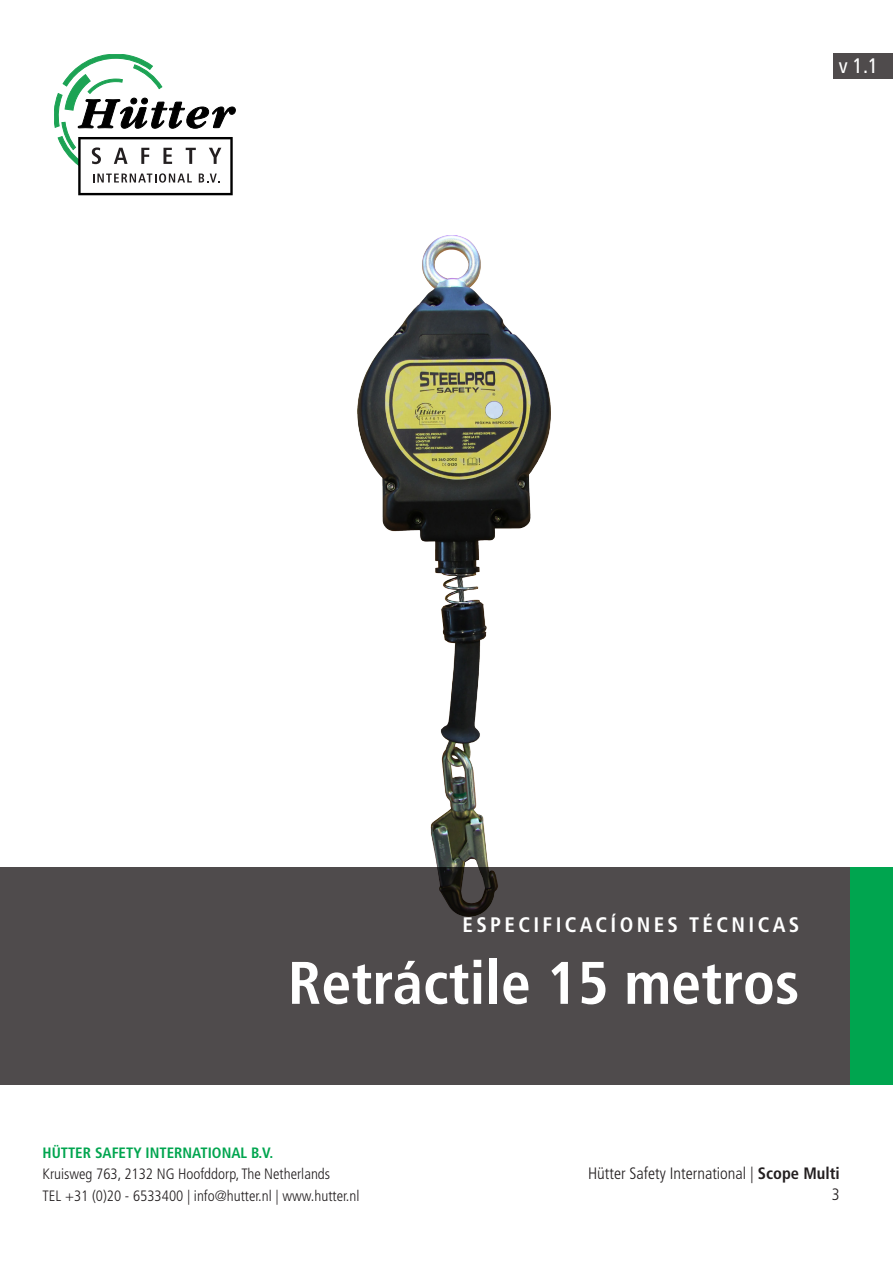
<style>
.page{position:relative;width:893px;height:1263px;background:#fff}
.page>*{position:absolute;margin:0;border:0;box-sizing:border-box;transform-origin:0 0}
.TITEL_-_GRIJZE_BALK{font:700 condensed 60px "Frutiger LT Std";color:#fff}
.t1{font:700 condensed 21px "Frutiger LT Std";letter-spacing:.16em;color:#fff}
.t2{font:condensed 21px "Frutiger LT Std";color:#fff}
.t3{font:300 condensed 16.5px/21.6px "Frutiger LT Std";color:#231f20;text-align:right}
.t4{font:300 condensed 15px/21.6px "Frutiger LT Std";color:#231f20}
.t5{font:700 condensed 15px "Frutiger LT Std";color:#00a54f}
.s1{font-weight:700}
</style>
<div class="page">
<svg style="left:54px;top:54px;width:182px;height:141px"></svg>
<img style="left:357px;top:236px;width:193px;height:631px">
<div style="left:833px;top:54px;width:60px;height:25px;background:#4f4b4c"></div>
<div style="left:0;top:867px;width:893px;height:218px;background:#4f4b4c"></div>
<div style="left:850px;top:867px;width:43px;height:218px;background:#00a54f"></div>
<h2 class="t2" style="left:839px;top:54px;width:41px">v 1.1</h2>
<p class="t1" style="left:463px;top:912px;width:338px">ESPECIFICACÍONES TÉCNICAS</p>
<p class="TITEL_-_GRIJZE_BALK" style="left:288px;top:947px;width:513px">Retráctile 15 metros</p>
<p class="t5" style="left:43px;top:1143px;width:232px">HÜTTER SAFETY INTERNATIONAL B.V.</p>
<p class="t4" style="left:43px;top:1163px;width:318px">Kruisweg 763, 2132 NG Hoofddorp, The Netherlands<br>TEL +31 (0)20 - 6533400 | info@hutter.nl | www.hutter.nl</p>
<p class="t3" style="left:588px;top:1162px;width:253px">Hütter Safety International | <span class="s1">Scope Multi<br></span>3</p>
</div>
